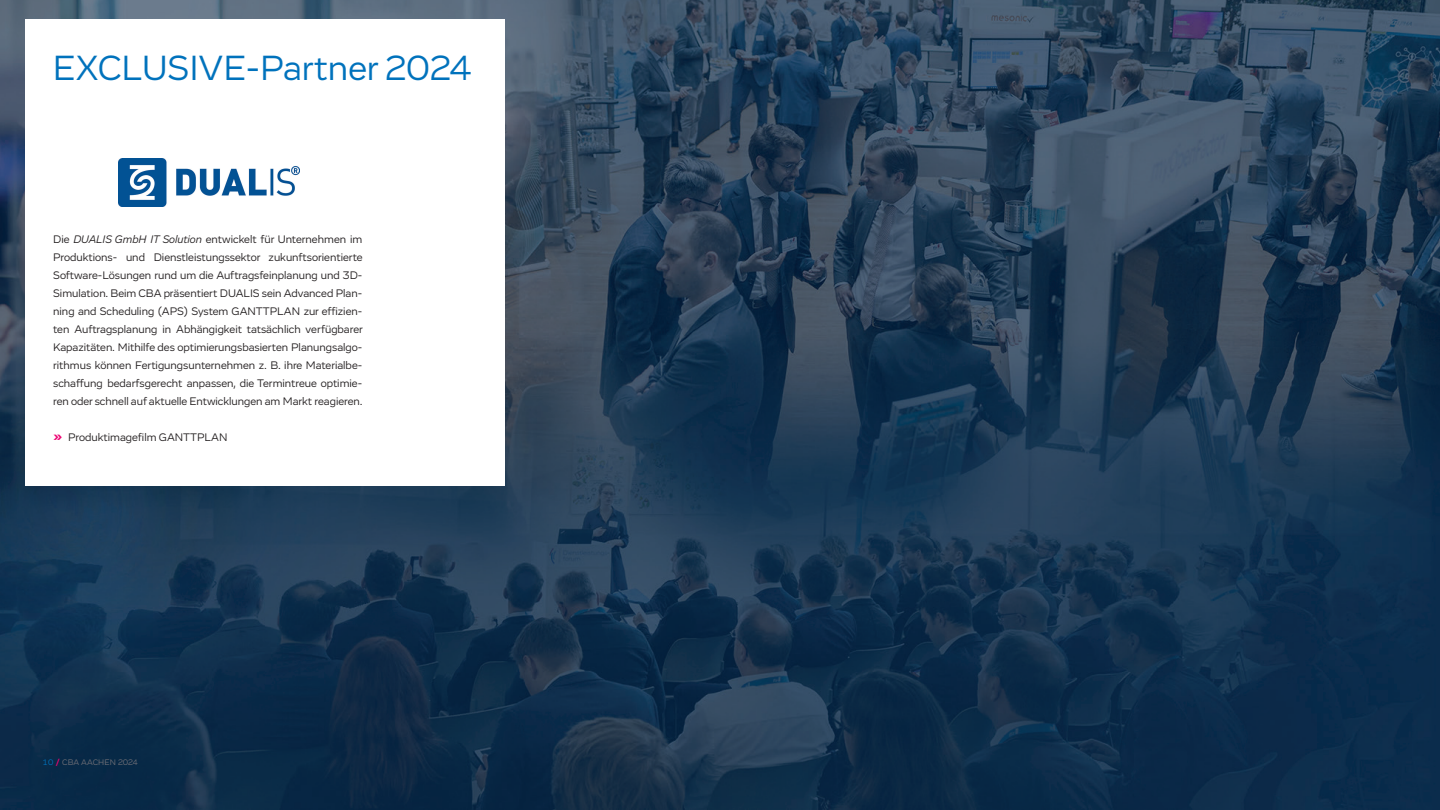
<style>
.page{position:relative;width:1440px;height:810px;background:#fff}
.page>*{position:absolute;margin:0;border:0;box-sizing:border-box;transform-origin:0 0}
.t1{font:36px "Vito";color:#0072bc}
.t2{font:11.25px/18px "Vito";color:#231f20;text-align:justify}
.t3{font:8.25px "Vito";letter-spacing:.015em;color:#717077}
.s1{font-style:italic}
.s2{font-weight:700;font-size:14.25px;color:#ed0372}
.s3{color:#0072bc}
.s4{font-weight:700;color:#ed0372}
</style>
<div class="page">
<img style="left:0;top:0;width:1439px;height:810px">
<div style="left:26px;top:20px;width:478px;height:466px;background:#fff"></div>
<img style="left:118px;top:159px;width:181px;height:48px">
<h1 class="t1" style="left:53px;top:46px;width:420px">EXCLUSIVE-Partner 2024</h1>
<p class="t2" style="left:53px;top:230px;width:311px">Die <span class="s1">DUALIS GmbH IT Solution</span> entwickelt für Unternehmen im Produktions- und Dienstleistungssektor zukunftsorientierte Software-Lösungen rund um die Auftragsfeinplanung und 3D-Simulation. Beim CBA präsentiert DUALIS sein Advanced Plan&shy;ning and Scheduling (APS) System GANTTPLAN zur effizien&shy;ten Auftragsplanung in Abhängigkeit tatsächlich verfügbarer Kapazitäten. Mithilfe des optimierungsbasierten Planungsalgo&shy;rithmus können Fertigungsunternehmen z. B. ihre Materialbe&shy;schaffung bedarfsgerecht anpassen, die Termintreue optimie&shy;ren oder schnell auf aktuelle Entwicklungen am Markt reagieren.</p>
<p class="t2" style="left:53px;top:428px;width:176px"><span class="s2">»</span> Produktimagefilm GANTTPLAN</p>
<p class="t3" style="left:43px;top:757px;width:97px"><span class="s3">10</span> <span class="s4">/</span> CBA AACHEN 2024</p>
</div>
